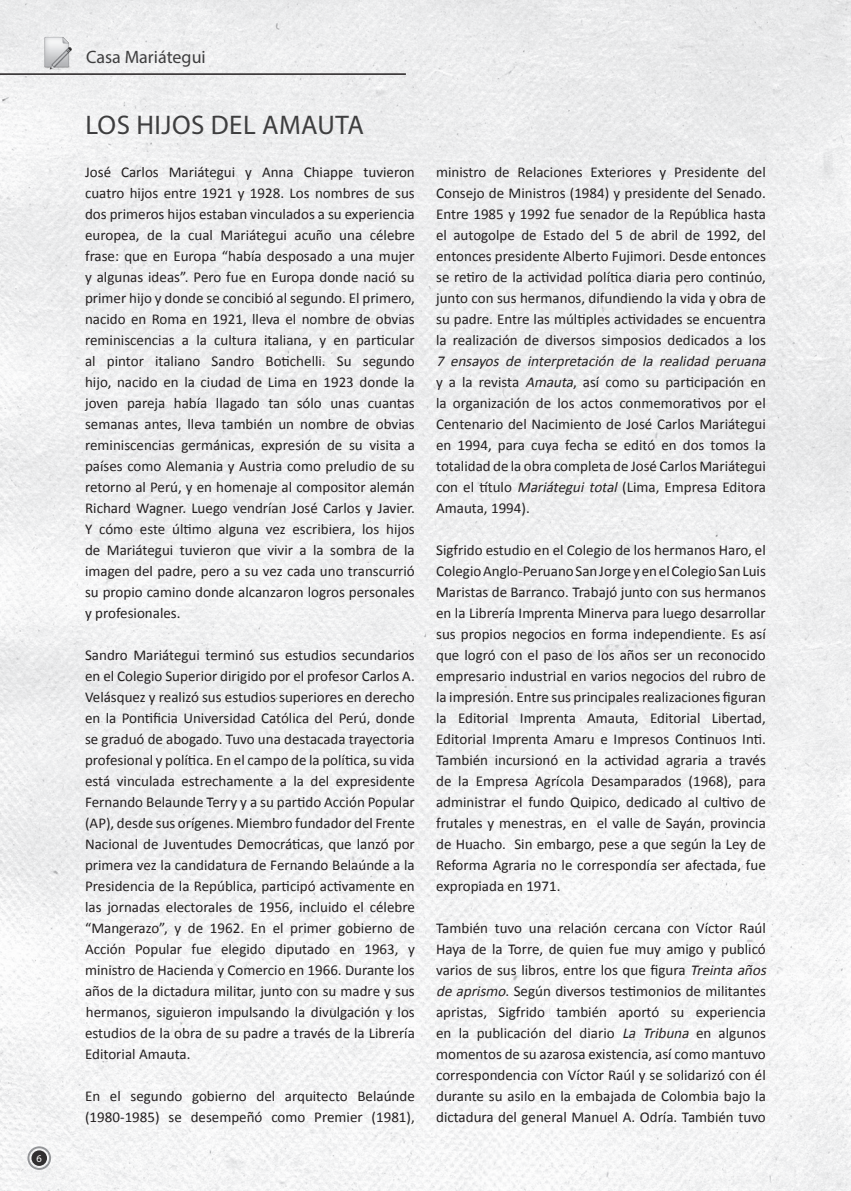
<style>
.page{position:relative;width:851px;height:1191px;background:#fff}
.page>*{position:absolute;margin:0;border:0;box-sizing:border-box;transform-origin:0 0}
.TITULOS{font:27px "Myriad Pro";letter-spacing:.02em;color:#3e3e3f}
.AUTOR{font:18px "Myriad Pro";color:#3e3e3f}
.t1{font:15px/21px "Calibri";color:#231f20;text-align:justify}
.t2{font:10.5px "Myriad Pro";color:#fff}
.s1{font-style:italic}
</style>
<div class="page">
<img style="left:0;top:0;width:850px;height:1191px">
<img style="left:34px;top:32px;width:47px;height:47px">
<hr style="left:0;top:73px;width:406px;height:2px;background:#231f20">
<svg style="left:27px;top:1146px;width:24px;height:24px"></svg>
<div style="left:31px;top:1150px;width:16px;height:15px;background:#312f30;border-radius:50%"></div>
<p class="t2" style="left:37px;top:1151px;width:7px">6</p>
<p class="AUTOR" style="left:86px;top:46px;width:121px">Casa Mariátegui</p>
<p class="TITULOS" style="left:85px;top:108px;width:280px">LOS HIJOS DEL AMAUTA</p>
<p class="t1" style="left:85px;top:161px;width:331px">José Carlos Mariátegui y Anna Chiappe tuvieron cuatro hijos entre 1921 y 1928. Los nombres de sus dos primeros hijos estaban vinculados a su experiencia europea, de la cual Mariátegui acuño una célebre frase: que en Europa “había desposado a una mujer y algunas ideas”. Pero fue en Europa donde nació su primer hijo y donde se concibió al segundo. El primero, nacido en Roma en 1921, lleva el nombre de obvias reminiscencias a la cultura italiana, y en particular al pintor italiano Sandro Botichelli. Su segundo hijo, nacido en la ciudad de Lima en 1923 donde la joven pareja había llagado tan sólo unas cuantas semanas antes, lleva también un nombre de obvias reminiscencias germánicas, expresión de su visita a países como Alemania y Austria como preludio de su retorno al Perú, y en homenaje al compositor alemán Richard Wagner. Luego vendrían José Carlos y Javier.<br>Y cómo este último alguna vez escribiera, los hijos de Mariátegui tuvieron que vivir a la sombra de la imagen del padre, pero a su vez cada uno transcurrió su propio camino donde alcanzaron logros personales y profesionales.</p>
<p class="t1" style="left:85px;top:644px;width:331px">Sandro Mariátegui terminó sus estudios secundarios en el Colegio Superior dirigido por el profesor Carlos A.<br>Velásquez y realizó sus estudios superiores en derecho en la Pontificia Universidad Católica del Perú, donde se graduó de abogado. Tuvo una destacada trayectoria profesional y política. En el campo de la política, su vida está vinculada estrechamente a la del expresidente Fernando Belaunde Terry y a su partido Acción Popular (AP), desde sus orígenes. Miembro fundador del Frente Nacional de Juventudes Democráticas, que lanzó por primera vez la candidatura de Fernando Belaúnde a la Presidencia de la República, participó activamente en las jornadas electorales de 1956, incluido el célebre “Mangerazo”, y de 1962. En el primer gobierno de Acción Popular fue elegido diputado en 1963, y ministro de Hacienda y Comercio en 1966. Durante los años de la dictadura militar, junto con su madre y sus hermanos, siguieron impulsando la divulgación y los estudios de la obra de su padre a través de la Librería Editorial Amauta.</p>
<p class="t1" style="left:85px;top:1085px;width:331px">En el segundo gobierno del arquitecto Belaúnde (1980-1985) se desempeñó como Premier (1981),</p>
<p class="t1" style="left:436px;top:161px;width:335px;text-align:left">ministro de Relaciones Exteriores y Presidente del Consejo de Ministros (1984) y presidente del Senado.<br>Entre 1985 y 1992 fue senador de la República hasta el autogolpe de Estado del 5 de abril de 1992, del entonces presidente Alberto Fujimori. Desde entonces se retiro de la actividad política diaria pero continúo, junto con sus hermanos, difundiendo la vida y obra de su padre. Entre las múltiples actividades se encuentra la realización de diversos simposios dedicados a los <span class="s1">7 ensayos de interpretación de la realidad peruana </span>y a la revista <span class="s1">Amauta</span>, así como su participación en la organización de los actos conmemorativos por el Centenario del Nacimiento de José Carlos Mariátegui en 1994, para cuya fecha se editó en dos tomos la totalidad de la obra completa de José Carlos Mariátegui con el título <span class="s1">Mariátegui total</span> (Lima, Empresa Editora Amauta, 1994).</p>
<p class="t1" style="left:436px;top:539px;width:331px">Sigfrido estudio en el Colegio de los hermanos Haro, el Colegio Anglo-Peruano San Jorge y en el Colegio San Luis Maristas de Barranco. Trabajó junto con sus hermanos en la Librería Imprenta Minerva para luego desarrollar sus propios negocios en forma independiente. Es así que logró con el paso de los años ser un reconocido empresario industrial en varios negocios del rubro de la impresión. Entre sus principales realizaciones figuran la Editorial Imprenta Amauta, Editorial Libertad, Editorial Imprenta Amaru e Impresos Continuos Inti.<br>También incursionó en la actividad agraria a través de la Empresa Agrícola Desamparados (1968), para administrar el fundo Quipico, dedicado al cultivo de frutales y menestras, en el valle de Sayán, provincia de Huacho. Sin embargo, pese a que según la Ley de Reforma Agraria no le correspondía ser afectada, fue expropiada en 1971.</p>
<p class="t1" style="left:436px;top:917px;width:335px;text-align:left">También tuvo una relación cercana con Víctor Raúl Haya de la Torre, de quien fue muy amigo y publicó varios de sus libros, entre los que figura <span class="s1">Treinta años de aprismo</span>. Según diversos testimonios de militantes apristas, Sigfrido también aportó su experiencia en la publicación del diario <span class="s1">La Tribuna</span> en algunos momentos de su azarosa existencia, así como mantuvo correspondencia con Víctor Raúl y se solidarizó con él durante su asilo en la embajada de Colombia bajo la dictadura del general Manuel A. Odría. También tuvo</p>
</div>
